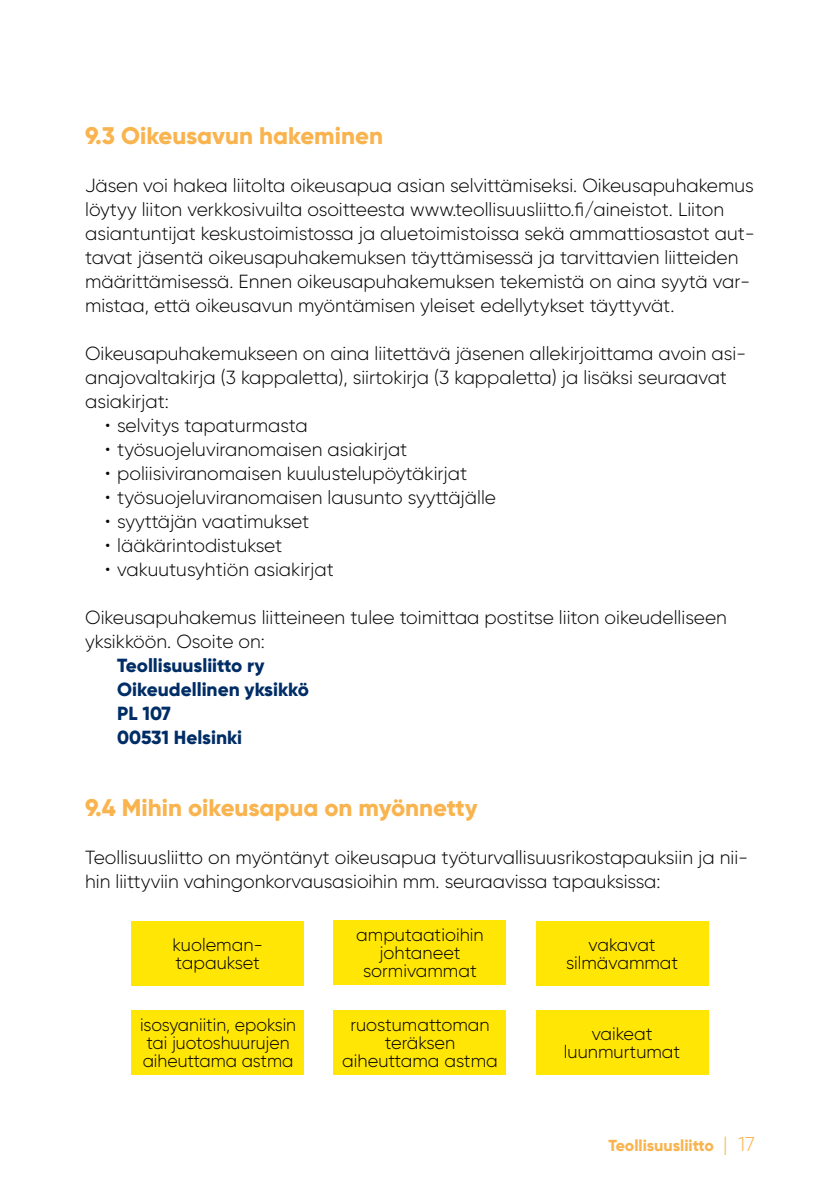
<style>
.page{position:relative;width:840px;height:1191px;background:#fff}
.page>*{position:absolute;margin:0;border:0;box-sizing:border-box;transform-origin:0 0}
.t1{font:800 24px "Gilroy";color:#f9b44f}
.t2{font:300 19px/24px "Gilroy";color:#000}
.t3{font:800 19px/24px "Gilroy";color:#002d66}
.t4{font:300 18px/18px "Gilroy";color:#000;text-align:center}
.t5{font:800 16px "Gilroy";letter-spacing:-.005em;color:#f9b44f}
.s1{font-weight:300;font-size:20px}
</style>
<div class="page">
<div style="left:131px;top:921px;width:173px;height:64px;background:#ffe605"></div>
<div style="left:333px;top:921px;width:173px;height:64px;background:#ffe605"></div>
<div style="left:333px;top:1010px;width:173px;height:64px;background:#ffe605"></div>
<div style="left:131px;top:1010px;width:173px;height:64px;background:#ffe605"></div>
<div style="left:535px;top:921px;width:173px;height:64px;background:#ffe605"></div>
<div style="left:535px;top:1010px;width:173px;height:64px;background:#ffe605"></div>
<p class="t1" style="left:85px;top:120px;width:299px">9.3 Oikeusavun hakeminen</p>
<p class="t2" style="left:85px;top:173px;width:670px">Jäsen voi hakea liitolta oikeusapua asian selvittämiseksi. Oikeusapuhakemus löytyy liiton verkkosivuilta osoitteesta www.teollisuusliitto.fi/aineistot. Liiton asiantuntijat keskustoimistossa ja aluetoimistoissa sekä ammattiosastot aut&shy;tavat jäsentä oikeusapuhakemuksen täyttämisessä ja tarvittavien liitteiden määrittämisessä. Ennen oikeusapuhakemuksen tekemistä on aina syytä var&shy;mistaa, että oikeusavun myöntämisen yleiset edellytykset täyttyvät.</p>
<p class="t2" style="left:85px;top:341px;width:662px">Oikeusapuhakemukseen on aina liitettävä jäsenen allekirjoittama avoin asi&shy;anajovaltakirja (3 kappaletta), siirtokirja (3 kappaletta) ja lisäksi seuraavat asiakirjat:</p>
<p class="t2" style="left:105px;top:413px;width:204px">• selvitys tapaturmasta</p>
<p class="t2" style="left:105px;top:437px;width:303px">• työsuojeluviranomaisen asiakirjat</p>
<p class="t2" style="left:105px;top:461px;width:363px">• poliisiviranomaisen kuulustelupöytäkirjat</p>
<p class="t2" style="left:105px;top:485px;width:392px">• työsuojeluviranomaisen lausunto syyttäjälle</p>
<p class="t2" style="left:105px;top:509px;width:205px">• syyttäjän vaatimukset</p>
<p class="t2" style="left:105px;top:533px;width:178px">• lääkärintodistukset</p>
<p class="t2" style="left:105px;top:557px;width:230px">• vakuutusyhtiön asiakirjat</p>
<p class="t2" style="left:85px;top:605px;width:643px">Oikeusapuhakemus liitteineen tulee toimittaa postitse liiton oikeudelliseen yksikköön. Osoite on:</p>
<p class="t3" style="left:117px;top:653px;width:193px">Teollisuusliitto ry<br>Oikeudellinen yksikkö<br>PL 107<br>00531 Helsinki</p>
<p class="t1" style="left:85px;top:792px;width:394px">9.4 Mihin oikeusapua on myönnetty</p>
<p class="t2" style="left:85px;top:845px;width:664px">Teollisuusliitto on myöntänyt oikeusapua työturvallisuusrikostapauksiin ja nii&shy;hin liittyviin vahingonkorvausasioihin mm. seuraavissa tapauksissa:</p>
<p class="t4" style="left:172px;top:935px;width:92px;text-align:left">kuoleman&shy;tapaukset</p>
<p class="t4" style="left:356px;top:926px;width:129px">amputaatioihin johtaneet sormivammat</p>
<p class="t4" style="left:140px;top:1015px;width:157px;text-align:left">isosyaniitin, epoksin tai juotoshuurujen aiheuttama astma</p>
<p class="t4" style="left:342px;top:1015px;width:157px">ruostumattoman teräksen aiheuttama astma</p>
<p class="t4" style="left:565px;top:935px;width:114px">vakavat silmävammat</p>
<p class="t4" style="left:563px;top:1025px;width:118px">vaikeat luunmurtumat</p>
<p class="t5" style="left:608px;top:1135px;width:148px">Teollisuusliitto <span class="s1">| 17</span></p>
</div>
